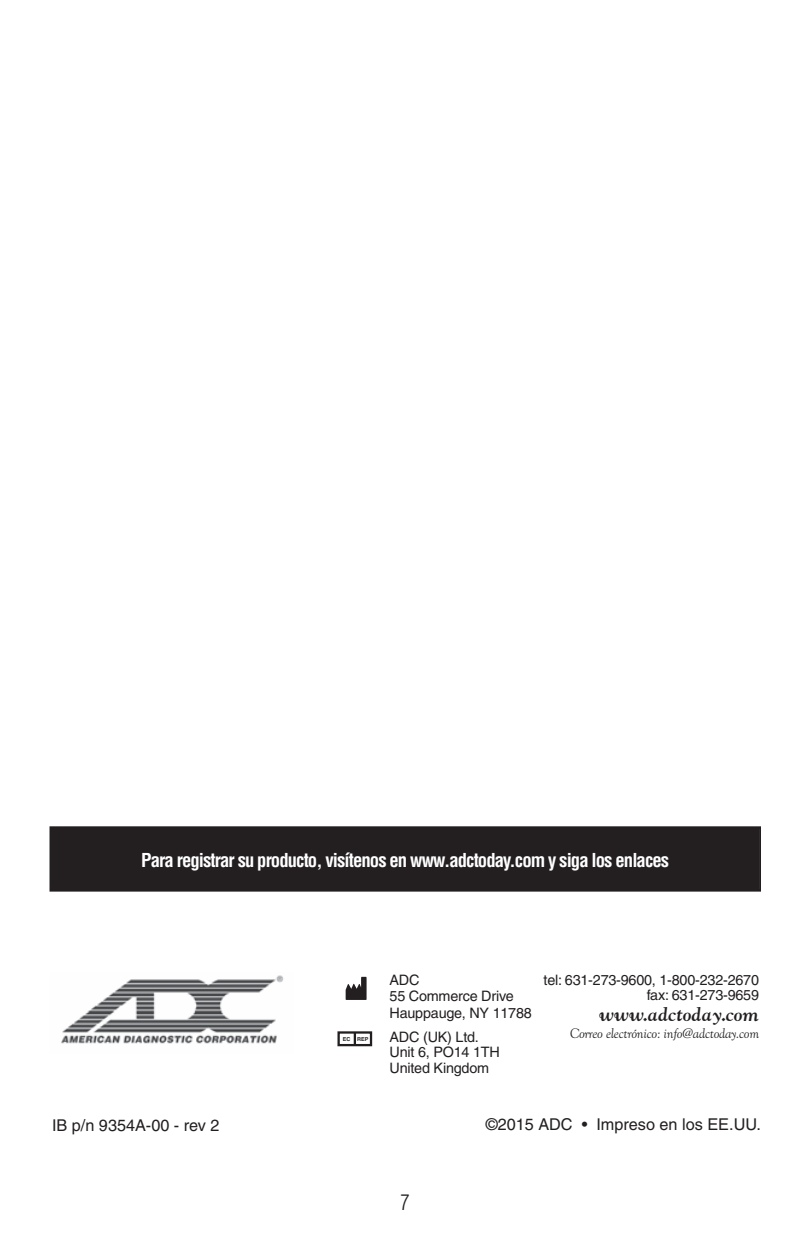
<style>
.page{position:relative;width:810px;height:1260px;background:#fff}
.page>*{position:absolute;margin:0;border:0;box-sizing:border-box;transform-origin:0 0}
.t1{font:300 condensed 21.25px "Helvetica";color:#231f20}
.t2{font:700 condensed 18.75px "Helvetica";letter-spacing:-.05em;color:#fff}
.t3{font:italic 700 17.25px "Goudy";letter-spacing:-.015em;color:#231f20}
.t4{font:16.25px "Helvetica";color:#231f20}
.t5{font:14.5px/15.2px "Helvetica";letter-spacing:-.015em;color:#231f20}
.t6{font:italic 14.5px "Goudy Old Style T";letter-spacing:-.015em;color:#231f20}
.t7{font:700 5.5px "Helvetica";color:#231f20}
</style>
<div class="page">
<svg style="left:346px;top:977px;width:21px;height:23px"></svg>
<svg style="left:337px;top:1031px;width:36px;height:16px"></svg>
<img style="left:61px;top:975px;width:223px;height:69px">
<div style="left:51px;top:828px;width:708px;height:62px;background:#231f20"></div>
<div style="left:50px;top:826px;width:711px;height:66px;border:2px solid #231f20"></div>
<p class="t2" style="left:141px;top:849px;width:529px">Para registrar su producto, visítenos en www.adctoday.com y siga los enlaces</p>
<p class="t5" style="left:544px;top:973px;width:217px;text-align:right">tel: 631-273-9600, 1-800-232-2670 fax: 631-273-9659</p>
<p class="t3" style="left:598px;top:1001px;width:163px">www.adctoday.com</p>
<p class="t5" style="left:390px;top:974px;width:126px">ADC<br>55 Commerce Drive</p>
<p class="t5" style="left:390px;top:1002px;width:144px;line-height:24.2px">Hauppauge, NY 11788<br>ADC (UK) Ltd.</p>
<p class="t5" style="left:390px;top:1046px;width:112px">Unit 6, PO14 1TH<br>United Kingdom</p>
<p class="t7" style="left:343px;top:1037px;width:9px">EC</p>
<p class="t7" style="left:357px;top:1037px;width:13px">REP</p>
<p class="t6" style="left:570px;top:1025px;width:191px">Correo electrónico: info@adctoday.com</p>
<p class="t4" style="left:52px;top:1120px;width:169px">IB p/n 9354A-00 - rev 2</p>
<p class="t4" style="left:486px;top:1118px;width:277px">©2015 ADC • Impreso en los EE.UU.</p>
<h1 class="t1" style="left:400px;top:1190px;width:11px">7</h1>
</div>
